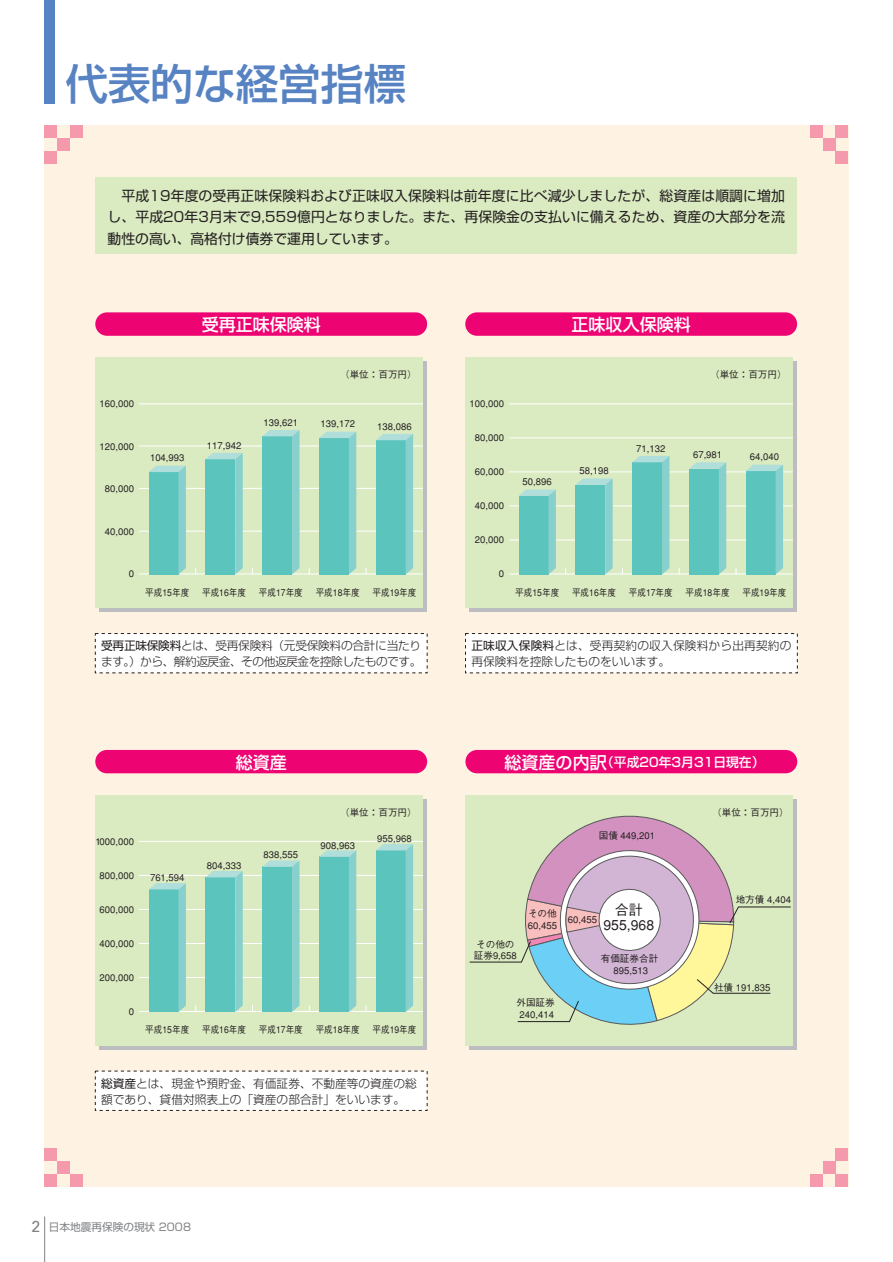
<style>
.page{position:relative;width:893px;height:1262px;background:#fff}
.page>*{position:absolute;margin:0;border:0;box-sizing:border-box;transform-origin:0 0}
.t1{font:500 42.45px "Shin Go";color:#5883c3}
.t2{font:500 16.95px "Shin Go";color:#fff}
.t3{font:500 14.1px/14.9px "Gothic BBB";color:#231f20;text-align:center}
.t4{font:13.8px/21.3px "Shin Go";letter-spacing:.01em;color:#231f20;text-align:justify}
.t5{font:500 12.75px "Shin Go";color:#fff}
.t6{font:300 11.7px/15.9px "Shin Go";color:#231f20}
.t7{font:300 11.7px/15.9px "Shin Go";letter-spacing:-.04em;color:#231f20}
.t8{font:10.65px "Shin Go";color:#808285}
.t9{font:500 9.6px/11.7px "Gothic BBB";color:#231f20}
.t10{font:500 9.6px "Gothic BBB";color:#231f20;scale:.9 1}
.s1{font-weight:400}
.s2{font-size:16.95px}
.s3{font-family:"Univers";font-size:15.9px}
</style>
<div class="page">
<div style="left:44px;top:125px;width:804px;height:1061px;background:#fef2e3"></div>
<div style="left:44px;top:125px;width:13px;height:13px;background:#f599ad"></div>
<div style="left:70px;top:125px;width:13px;height:13px;background:#f599ad"></div>
<div style="left:57px;top:138px;width:13px;height:13px;background:#f599ad"></div>
<div style="left:44px;top:151px;width:13px;height:12px;background:#f599ad"></div>
<div style="left:44px;top:1173px;width:13px;height:13px;background:#f599ad"></div>
<div style="left:44px;top:1148px;width:13px;height:13px;background:#f599ad"></div>
<div style="left:57px;top:1161px;width:13px;height:12px;background:#f599ad"></div>
<div style="left:70px;top:1173px;width:13px;height:13px;background:#f599ad"></div>
<div style="left:835px;top:1173px;width:13px;height:13px;background:#f599ad"></div>
<div style="left:810px;top:1173px;width:12px;height:13px;background:#f599ad"></div>
<div style="left:822px;top:1161px;width:13px;height:12px;background:#f599ad"></div>
<div style="left:835px;top:1148px;width:13px;height:13px;background:#f599ad"></div>
<div style="left:835px;top:125px;width:13px;height:13px;background:#f599ad"></div>
<div style="left:835px;top:151px;width:13px;height:12px;background:#f599ad"></div>
<div style="left:822px;top:138px;width:13px;height:13px;background:#f599ad"></div>
<div style="left:810px;top:125px;width:12px;height:13px;background:#f599ad"></div>
<div style="left:100px;top:361px;width:327px;height:251px;background:#bcbdc0"></div>
<div style="left:95px;top:357px;width:328px;height:251px;background:#daeac1"></div>
<hr style="left:139px;top:573px;width:284px;height:1px;background:#fff">
<hr style="left:139px;top:531px;width:284px;height:1px;background:#fff">
<hr style="left:139px;top:488px;width:284px;height:1px;background:#fff">
<hr style="left:139px;top:445px;width:284px;height:1px;background:#fff">
<hr style="left:139px;top:403px;width:284px;height:1px;background:#fff">
<div style="left:44px;top:0;width:11px;height:104px;background:#5883c3"></div>
<div style="left:95px;top:633px;width:332px;height:40px;background:#fff"></div>
<div style="left:465px;top:633px;width:332px;height:40px;background:#fff"></div>
<div style="left:95px;top:1070px;width:332px;height:40px;background:#fff"></div>
<div style="left:95px;top:312px;width:332px;height:24px;background:#ed0372;border-radius:12px"></div>
<div style="left:95px;top:750px;width:332px;height:23px;background:#ed0372;border-radius:12px"></div>
<div style="left:465px;top:750px;width:332px;height:23px;background:#ed0372;border-radius:12px"></div>
<svg style="left:149px;top:466px;width:37px;height:108px;background:#67c7c1"></svg>
<svg style="left:205px;top:453px;width:38px;height:121px;background:#68c8c1"></svg>
<svg style="left:262px;top:430px;width:37px;height:144px;background:#66c7c0"></svg>
<svg style="left:469px;top:799px;width:328px;height:250px;background:#c0c3c0"></svg>
<div style="left:465px;top:794px;width:328px;height:251px;background:#daeac1"></div>
<div style="left:95px;top:177px;width:702px;height:77px;background:#daeac1"></div>
<svg style="left:376px;top:434px;width:37px;height:140px;background:#66c7c1"></svg>
<svg style="left:319px;top:432px;width:37px;height:142px;background:#66c7c1"></svg>
<div style="left:469px;top:361px;width:328px;height:251px;background:#bcbdc0"></div>
<div style="left:465px;top:357px;width:327px;height:251px;background:#daeac1"></div>
<hr style="left:509px;top:573px;width:283px;height:1px;background:#fff">
<hr style="left:509px;top:539px;width:283px;height:1px;background:#fff">
<hr style="left:509px;top:505px;width:283px;height:1px;background:#fff">
<hr style="left:509px;top:471px;width:283px;height:1px;background:#fff">
<hr style="left:509px;top:437px;width:283px;height:1px;background:#fff">
<hr style="left:509px;top:403px;width:283px;height:1px;background:#fff">
<div style="left:465px;top:312px;width:332px;height:24px;background:#ed0372;border-radius:12px"></div>
<svg style="left:518px;top:489px;width:38px;height:85px;background:#6dc9c1"></svg>
<svg style="left:575px;top:478px;width:37px;height:96px;background:#69c8c1"></svg>
<svg style="left:632px;top:456px;width:37px;height:118px;background:#67c7c1"></svg>
<svg style="left:745px;top:465px;width:38px;height:109px;background:#6ac8c1"></svg>
<svg style="left:689px;top:462px;width:37px;height:112px;background:#68c7c1"></svg>
<svg style="left:100px;top:799px;width:327px;height:250px;background:#c0c3c0"></svg>
<div style="left:95px;top:794px;width:328px;height:251px;background:#daeac1"></div>
<hr style="left:139px;top:1011px;width:284px;height:1px;background:#fff">
<hr style="left:139px;top:977px;width:284px;height:1px;background:#fff">
<hr style="left:139px;top:943px;width:284px;height:1px;background:#fff">
<hr style="left:139px;top:909px;width:284px;height:1px;background:#fff">
<hr style="left:139px;top:875px;width:284px;height:1px;background:#fff">
<hr style="left:139px;top:841px;width:284px;height:1px;background:#fff">
<svg style="left:149px;top:883px;width:37px;height:129px;background:#67c7c1"></svg>
<svg style="left:205px;top:871px;width:38px;height:141px;background:#68c8c1"></svg>
<svg style="left:262px;top:860px;width:37px;height:152px;background:#66c7c0"></svg>
<svg style="left:376px;top:844px;width:37px;height:168px;background:#66c7c1"></svg>
<svg style="left:319px;top:850px;width:37px;height:162px;background:#66c7c0"></svg>
<svg style="left:469px;top:815px;width:322px;height:210px"></svg>
<hr style="left:44px;top:1216px;width:1px;height:46px;background:#808285">
<h1 class="t1" style="left:65px;top:68px;width:342px">代表的な経営指標</h1>
<h3 class="t4" style="left:107px;top:187px;width:679px">　平成19年度の受再正味保険料および正味収入保険料は前年度に比べ減少しましたが、総資産は順調に増加し、平成20年3月末で9,559億円となりました。また、再保険金の支払いに備えるため、資産の大部分を流動性の高い、高格付け債券で運用しています。</h3>
<h2 class="t2" style="left:202px;top:318px;width:121px">受再正味保険料</h2>
<p class="t9" style="left:100px;top:399px;width:36px">160,000</p>
<p class="t9" style="left:100px;top:441px;width:36px">120,000</p>
<p class="t9" style="left:105px;top:484px;width:31px">80,000</p>
<p class="t9" style="left:105px;top:526px;width:31px">40,000</p>
<p class="t9" style="left:129px;top:569px;width:7px">0</p>
<p class="t9" style="left:150px;top:453px;width:36px">104,993</p>
<p class="t9" style="left:207px;top:440px;width:36px">117,942</p>
<p class="t9" style="left:263px;top:417px;width:36px">139,621</p>
<p class="t10" style="left:145px;top:588px;width:50px">平成15年度</p>
<p class="t10" style="left:202px;top:588px;width:50px">平成16年度</p>
<p class="t10" style="left:259px;top:588px;width:50px">平成17年度</p>
<p class="t9" style="left:340px;top:370px;width:78px">（単位：百万円）</p>
<p class="t9" style="left:320px;top:419px;width:36px">139,172</p>
<p class="t9" style="left:377px;top:421px;width:36px">138,086</p>
<p class="t10" style="left:316px;top:588px;width:50px">平成18年度</p>
<p class="t10" style="left:372px;top:588px;width:50px">平成19年度</p>
<h2 class="t2" style="left:571px;top:318px;width:121px">正味収入保険料</h2>
<p class="t9" style="left:469px;top:399px;width:36px">100,000</p>
<p class="t9" style="left:475px;top:433px;width:31px">80,000</p>
<p class="t9" style="left:475px;top:467px;width:31px">60,000</p>
<p class="t9" style="left:475px;top:501px;width:31px">40,000</p>
<p class="t9" style="left:475px;top:535px;width:31px">20,000</p>
<p class="t9" style="left:499px;top:569px;width:7px">0</p>
<p class="t9" style="left:522px;top:477px;width:31px">50,896</p>
<p class="t9" style="left:579px;top:466px;width:31px">58,198</p>
<p class="t9" style="left:636px;top:443px;width:31px">71,132</p>
<p class="t10" style="left:515px;top:588px;width:50px">平成15年度</p>
<p class="t10" style="left:572px;top:588px;width:50px">平成16年度</p>
<p class="t10" style="left:628px;top:588px;width:50px">平成17年度</p>
<p class="t9" style="left:710px;top:370px;width:78px">（単位：百万円）</p>
<p class="t9" style="left:693px;top:450px;width:31px">67,981</p>
<p class="t9" style="left:749px;top:452px;width:31px">64,040</p>
<p class="t10" style="left:685px;top:588px;width:50px">平成18年度</p>
<p class="t10" style="left:742px;top:588px;width:50px">平成19年度</p>
<p class="t7" style="left:101px;top:639px;width:322px"><span class="s1">受再正味保険料</span>とは、受再保険料（元受保険料の合計に当たります。）から、解約返戻金、その他返戻金を控除したものです。</p>
<p class="t6" style="left:471px;top:639px;width:321px"><span class="s1">正味収入保険料</span>とは、受再契約の収入保険料から出再契約の再保険料を控除したものをいいます。</p>
<h2 class="t2" style="left:236px;top:756px;width:53px">総資産</h2>
<h3 class="t5" style="left:504px;top:757px;width:261px"><span class="s2">総資産の内訳</span>（平成20年3月31日現在）</h3>
<p class="t9" style="left:95px;top:836px;width:40px">1000,000</p>
<p class="t9" style="left:100px;top:870px;width:36px">800,000</p>
<p class="t9" style="left:100px;top:904px;width:36px">600,000</p>
<p class="t9" style="left:100px;top:938px;width:36px">400,000</p>
<p class="t9" style="left:100px;top:972px;width:36px">200,000</p>
<p class="t9" style="left:129px;top:1006px;width:7px">0</p>
<p class="t9" style="left:150px;top:873px;width:36px">761,594</p>
<p class="t9" style="left:207px;top:861px;width:36px">804,333</p>
<p class="t9" style="left:263px;top:849px;width:36px">838,555</p>
<p class="t9" style="left:340px;top:807px;width:78px">（単位：百万円）</p>
<p class="t9" style="left:320px;top:840px;width:36px">908,963</p>
<p class="t9" style="left:377px;top:834px;width:36px">955,968</p>
<p class="t10" style="left:145px;top:1026px;width:50px">平成15年度</p>
<p class="t10" style="left:202px;top:1026px;width:50px">平成16年度</p>
<p class="t10" style="left:259px;top:1026px;width:50px">平成17年度</p>
<p class="t10" style="left:316px;top:1026px;width:50px">平成18年度</p>
<p class="t10" style="left:372px;top:1026px;width:50px">平成19年度</p>
<p class="t6" style="left:101px;top:1077px;width:317px"><span class="s1">総資産</span>とは、現金や預貯金、有価証券、不動産等の資産の総額であり、貸借対照表上の「資産の部合計」をいいます。</p>
<p class="t8" style="left:32px;top:1223px;width:161px"><span class="s3">2</span> 日本地震再保険の現状 2008</p>
<p class="t9" style="left:598px;top:831px;width:58px">国債 449,201</p>
<p class="t9" style="left:474px;top:939px;width:45px">その他の証券9,658</p>
<p class="t9" style="left:527px;top:909px;width:31px">その他<br>60,455</p>
<p class="t9" style="left:516px;top:998px;width:40px;text-align:center">外国証券<br>240,414</p>
<h3 class="t3" style="left:603px;top:904px;width:52px">合計<br>955,968</h3>
<p class="t9" style="left:568px;top:914px;width:31px">60,455</p>
<p class="t9" style="left:601px;top:954px;width:59px;text-align:center">有価証券合計<br>895,513</p>
<p class="t9" style="left:712px;top:807px;width:78px">（単位：百万円）</p>
<p class="t9" style="left:735px;top:894px;width:57px">地方債 4,404</p>
<p class="t9" style="left:714px;top:982px;width:58px">社債 191,835</p>
</div>
